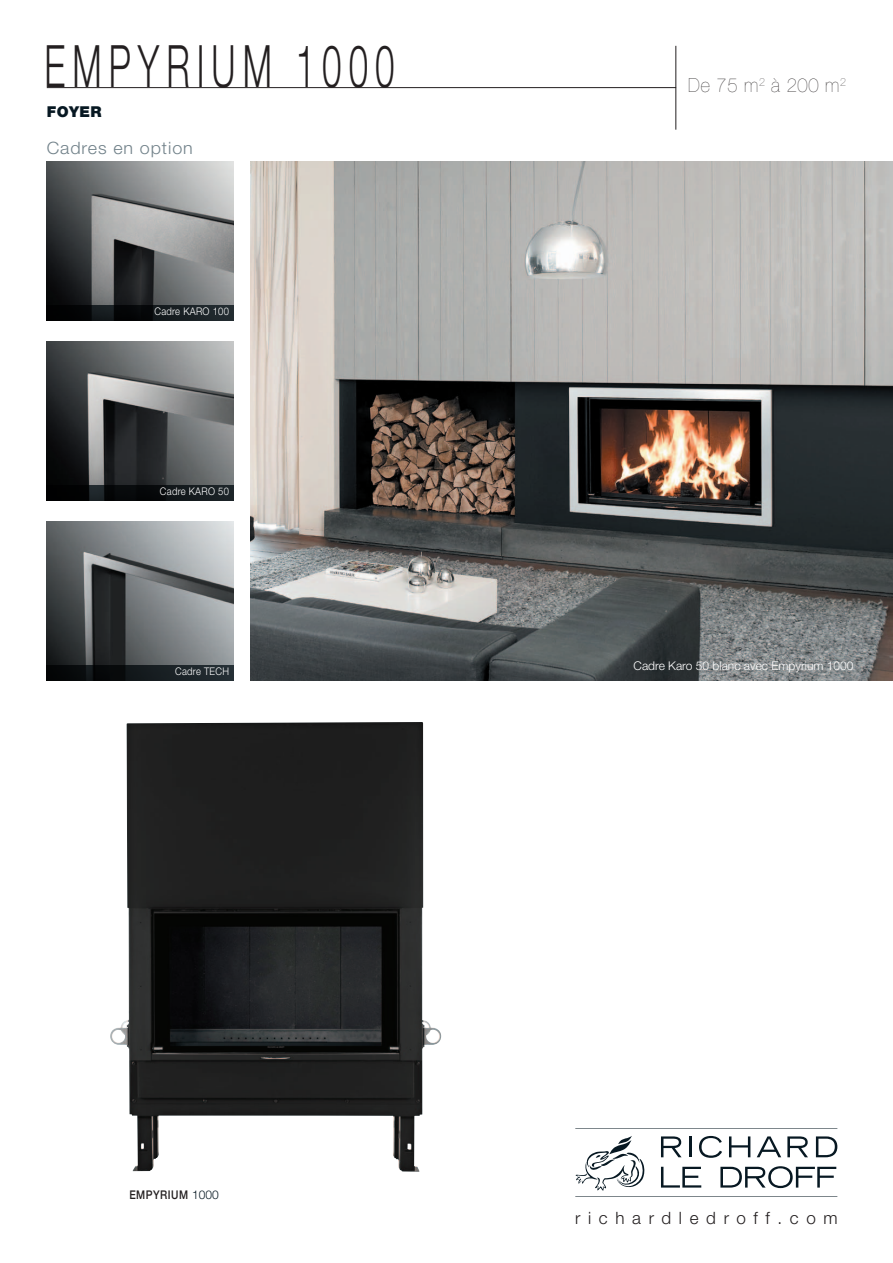
<style>
.page{position:relative;width:893px;height:1263px;background:#fff}
.page>*{position:absolute;margin:0;border:0;box-sizing:border-box;transform-origin:0 0}
.t1{font:300 58.5px "Helvetica Neue";letter-spacing:.2em;color:#231f20;scale:.6 1}
.t2{font:200 19.5px "Helvetica Neue";letter-spacing:.04em;color:#231f20;scale:.94 1}
.t3{font:300 17.1px "Helvetica Neue";letter-spacing:.05em;color:#72828a;scale:1.05 1}
.t4{font:300 16.95px "Helvetica Neue";letter-spacing:.45em;color:#231f20}
.t5{font:900 15px "Helvetica Neue LT Std";letter-spacing:.03em;color:#071822}
.t6{font:300 12px "Helvetica Neue";color:#fff}
.t7{font:500 12px "Helvetica Neue";letter-spacing:.05em;color:#231f20;scale:.85 1}
.t8{font:300 10.5px "Helvetica Neue";letter-spacing:.03em;color:#fff;scale:.9 1}
.s1{font-weight:300;color:#071822}
</style>
<div class="page">
<img style="left:251px;top:162px;width:642px;height:518px">
<svg style="left:661px;top:1136px;width:20px;height:21px"></svg>
<hr style="left:689px;top:1136px;width:3px;height:21px;background:#071822">
<svg style="left:699px;top:1136px;width:23px;height:22px"></svg>
<svg style="left:729px;top:1136px;width:21px;height:21px"></svg>
<svg style="left:757px;top:1136px;width:24px;height:21px"></svg>
<svg style="left:787px;top:1136px;width:21px;height:21px"></svg>
<svg style="left:816px;top:1136px;width:21px;height:21px"></svg>
<svg style="left:661px;top:1167px;width:40px;height:20px"></svg>
<svg style="left:720px;top:1166px;width:116px;height:22px"></svg>
<svg style="left:575px;top:1136px;width:70px;height:55px"></svg>
<hr style="left:575px;top:1128px;width:262px;height:1px;background:#071822">
<hr style="left:575px;top:1196px;width:262px;height:1px;background:#071822">
<hr style="left:47px;top:87px;width:629px;height:1px;background:#231f20">
<hr style="left:676px;top:46px;width:1px;height:84px;background:#231f20">
<img style="left:110px;top:722px;width:331px;height:450px">
<img style="left:47px;top:521px;width:187px;height:144px">
<img style="left:47px;top:341px;width:187px;height:144px">
<img style="left:47px;top:162px;width:187px;height:143px">
<svg style="left:47px;top:485px;width:187px;height:15px;background:#0d1013"></svg>
<svg style="left:47px;top:665px;width:187px;height:15px;background:#13181b"></svg>
<svg style="left:47px;top:305px;width:187px;height:16px;background:#0f1416"></svg>
<h1 class="t1" style="left:45px;top:31px;width:585px">empyrium 1000</h1>
<p class="t5" style="left:47px;top:103px;width:56px">FOYER</p>
<h3 class="t3" style="left:47px;top:137px;width:141px">Cadres en option</h3>
<p class="t8" style="left:154px;top:305px;width:84px">Cadre KARO 100</p>
<p class="t8" style="left:160px;top:485px;width:78px">Cadre KARO 50</p>
<p class="t8" style="left:175px;top:665px;width:61px">Cadre TECH</p>
<h2 class="t2" style="left:688px;top:74px;width:170px">De 75 m<sup>2</sup> à 200 m<sup>2</sup></h2>
<p class="t6" style="left:634px;top:658px;width:221px">Cadre Karo 50 blanc avec Empyrium 1000</p>
<p class="t7" style="left:129px;top:1187px;width:107px">EMPYRIUM <span class="s1">1000</span></p>
<h3 class="t4" style="left:575px;top:1208px;width:264px">richardledroff.com</h3>
</div>
